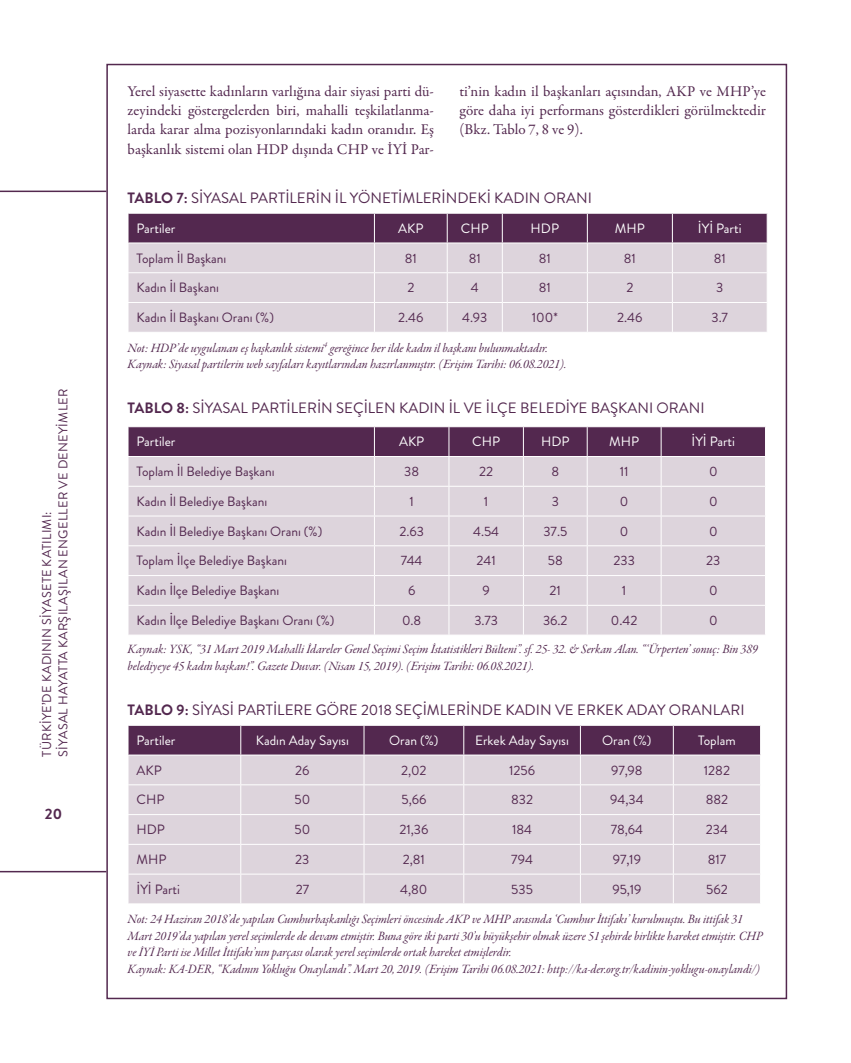
<style>
.page{position:relative;width:851px;height:1063px;background:#fff}
.page>*{position:absolute;margin:0;border:0;box-sizing:border-box;transform-origin:0 0}
.t1{font:15px/19.2px "Garamond Premr Pro";color:#53284f;text-align:justify}
.t2{font:15px "Brandon Grotesque";color:#53284f}
.t3{font:700 15px "Brandon Grotesque";color:#53284f}
.t4{font:13.5px "Brandon Grotesque";color:#53284f}
.t5{font:13.5px "Brandon Grotesque";color:#fff}
.t6{font:12.75px/16.5px "Garamond Premr Pro It Subh";color:#53284f}
.t7{font:12.75px/16.5px "Brandon Grotesque";letter-spacing:.02em;color:#53284f}
.s1{font-weight:700}
</style>
<div class="page">
<hr style="left:0;top:191px;width:106px;height:1px;background:#53284f">
<hr style="left:0;top:871px;width:106px;height:1px;background:#53284f">
<svg style="left:128px;top:213px;width:639px;height:119px;background:#bdacbb"></svg>
<svg style="left:128px;top:427px;width:638px;height:208px;background:#cbbeca"></svg>
<div style="left:129px;top:875px;width:631px;height:29px;background:#ddd4dc"></div>
<svg style="left:128px;top:725px;width:633px;height:149px;background:#c4b5c2"></svg>
<hr style="left:240px;top:874px;width:1px;height:30px;background:#fff">
<hr style="left:363px;top:874px;width:1px;height:30px;background:#fff">
<hr style="left:463px;top:874px;width:1px;height:30px;background:#fff">
<hr style="left:580px;top:874px;width:1px;height:30px;background:#fff">
<hr style="left:672px;top:874px;width:1px;height:30px;background:#fff">
<p class="t7" style="left:39px;top:757px;width:370px;rotate:-90deg">TÜRKİYE’DE KADININ SİYASETE KATILIMI:<br>SİYASAL HAYATTA KARŞILAŞILAN ENGELLER VE DENEYİMLER</p>
<p class="t3" style="left:45px;top:804px;width:19px">20</p>
<p class="t1" style="left:128px;top:82px;width:308px">Yerel siyasette kadınların varlığına dair siyasi parti dü&shy;zeyindeki göstergelerden biri, mahalli teşkilatlanma&shy;larda karar alma pozisyonlarındaki kadın oranıdır. Eş başkanlık sistemi olan HDP dışında CHP ve İYİ Par-</p>
<p class="t1" style="left:459px;top:82px;width:308px">ti’nin kadın il başkanları açısından, AKP ve MHP’ye göre daha iyi performans gösterdikleri görülmektedir (Bkz. Tablo 7, 8 ve 9).</p>
<p class="t2" style="left:128px;top:187px;width:465px"><span class="s1">TABLO 7:</span> SİYASAL PARTİLERİN İL YÖNETİMLERİNDEKİ KADIN ORANI</p>
<p class="t5" style="left:136px;top:219px;width:40px">Partiler</p>
<p class="t5" style="left:398px;top:219px;width:27px">AKP</p>
<p class="t5" style="left:460px;top:219px;width:29px">CHP</p>
<p class="t5" style="left:530px;top:219px;width:30px">HDP</p>
<p class="t5" style="left:614px;top:219px;width:31px">MHP</p>
<p class="t5" style="left:697px;top:219px;width:45px">İYİ Parti</p>
<p class="t4" style="left:136px;top:249px;width:91px">Toplam İl Başkanı</p>
<p class="t4" style="left:404px;top:249px;width:14px">81</p>
<p class="t4" style="left:468px;top:249px;width:14px">81</p>
<p class="t4" style="left:538px;top:249px;width:14px">81</p>
<p class="t4" style="left:623px;top:249px;width:14px">81</p>
<p class="t4" style="left:713px;top:249px;width:14px">81</p>
<p class="t4" style="left:136px;top:278px;width:84px">Kadın İl Başkanı</p>
<p class="t4" style="left:407px;top:278px;width:9px">2</p>
<p class="t4" style="left:470px;top:278px;width:9px">4</p>
<p class="t4" style="left:538px;top:278px;width:14px">81</p>
<p class="t4" style="left:626px;top:278px;width:9px">2</p>
<p class="t4" style="left:716px;top:278px;width:9px">3</p>
<p class="t4" style="left:136px;top:308px;width:139px">Kadın İl Başkanı Oranı (%)</p>
<p class="t4" style="left:398px;top:308px;width:27px">2.46</p>
<p class="t4" style="left:462px;top:308px;width:27px">4.93</p>
<p class="t4" style="left:532px;top:308px;width:27px">100*</p>
<p class="t4" style="left:617px;top:308px;width:27px">2.46</p>
<p class="t4" style="left:711px;top:308px;width:18px">3.7</p>
<p class="t6" style="left:128px;top:340px;width:440px">Not: HDP’de uygulanan eş başkanlık sistemi<sup>4</sup> gereğince her ilde kadın il başkanı bulunmaktadır.<br>Kaynak: Siyasal partilerin web sayfaları kayıtlarından hazırlanmıştır. (Erişim Tarihi: 06.08.2021).</p>
<p class="t2" style="left:128px;top:397px;width:578px"><span class="s1">TABLO 8:</span> SİYASAL PARTİLERİN SEÇİLEN KADIN İL VE İLÇE BELEDİYE BAŞKANI ORANI</p>
<p class="t5" style="left:136px;top:432px;width:40px">Partiler</p>
<p class="t5" style="left:399px;top:432px;width:27px">AKP</p>
<p class="t5" style="left:472px;top:432px;width:29px">CHP</p>
<p class="t5" style="left:541px;top:432px;width:30px">HDP</p>
<p class="t5" style="left:609px;top:432px;width:31px">MHP</p>
<p class="t5" style="left:691px;top:432px;width:45px">İYİ Parti</p>
<p class="t4" style="left:136px;top:462px;width:140px">Toplam İl Belediye Başkanı</p>
<p class="t4" style="left:404px;top:462px;width:16px">38</p>
<p class="t4" style="left:479px;top:462px;width:16px">22</p>
<p class="t4" style="left:551px;top:462px;width:9px">8</p>
<p class="t4" style="left:619px;top:462px;width:10px">11</p>
<p class="t4" style="left:709px;top:462px;width:10px">0</p>
<p class="t4" style="left:136px;top:492px;width:132px">Kadın İl Belediye Başkanı</p>
<p class="t4" style="left:409px;top:492px;width:6px">1</p>
<p class="t4" style="left:484px;top:492px;width:6px">1</p>
<p class="t4" style="left:551px;top:492px;width:9px">3</p>
<p class="t4" style="left:619px;top:492px;width:10px">0</p>
<p class="t4" style="left:709px;top:492px;width:10px">0</p>
<p class="t4" style="left:136px;top:522px;width:187px">Kadın İl Belediye Başkanı Oranı (%)</p>
<p class="t4" style="left:399px;top:522px;width:26px">2.63</p>
<p class="t4" style="left:473px;top:522px;width:28px">4.54</p>
<p class="t4" style="left:543px;top:522px;width:25px">37.5</p>
<p class="t4" style="left:619px;top:522px;width:10px">0</p>
<p class="t4" style="left:709px;top:522px;width:10px">0</p>
<p class="t4" style="left:136px;top:551px;width:152px">Toplam İlçe Belediye Başkanı</p>
<p class="t4" style="left:401px;top:551px;width:23px">744</p>
<p class="t4" style="left:476px;top:551px;width:21px">241</p>
<p class="t4" style="left:547px;top:551px;width:16px">58</p>
<p class="t4" style="left:613px;top:551px;width:23px">233</p>
<p class="t4" style="left:706px;top:551px;width:16px">23</p>
<p class="t4" style="left:136px;top:581px;width:144px">Kadın İlçe Belediye Başkanı</p>
<p class="t4" style="left:408px;top:581px;width:9px">6</p>
<p class="t4" style="left:482px;top:581px;width:9px">9</p>
<p class="t4" style="left:549px;top:581px;width:13px">21</p>
<p class="t4" style="left:622px;top:581px;width:6px">1</p>
<p class="t4" style="left:709px;top:581px;width:10px">0</p>
<p class="t4" style="left:136px;top:611px;width:199px">Kadın İlçe Belediye Başkanı Oranı (%)</p>
<p class="t4" style="left:402px;top:611px;width:21px">0.8</p>
<p class="t4" style="left:474px;top:611px;width:25px">3.73</p>
<p class="t4" style="left:543px;top:611px;width:26px">36.2</p>
<p class="t4" style="left:611px;top:611px;width:28px">0.42</p>
<p class="t4" style="left:709px;top:611px;width:10px">0</p>
<p class="t6" style="left:128px;top:642px;width:631px">Kaynak: YSK, “31 Mart 2019 Mahalli İdareler Genel Seçimi Seçim İstatistikleri Bülteni”. sf. 25- 32. &amp; Serkan Alan. “‘Ürperten’ sonuç: Bin 389 belediyeye 45 kadın başkan!”. Gazete Duvar. (Nisan 15, 2019). (Erişim Tarihi: 06.08.2021).</p>
<p class="t2" style="left:128px;top:699px;width:618px"><span class="s1">TABLO 9:</span> SİYASİ PARTİLERE GÖRE 2018 SEÇİMLERİNDE KADIN VE ERKEK ADAY ORANLARI</p>
<p class="t5" style="left:136px;top:731px;width:40px">Partiler</p>
<p class="t5" style="left:256px;top:731px;width:94px">Kadın Aday Sayısı</p>
<p class="t5" style="left:389px;top:731px;width:51px">Oran (%)</p>
<p class="t5" style="left:475px;top:731px;width:95px">Erkek Aday Sayısı</p>
<p class="t5" style="left:602px;top:731px;width:51px">Oran (%)</p>
<p class="t5" style="left:698px;top:731px;width:39px">Toplam</p>
<p class="t4" style="left:136px;top:761px;width:27px">AKP</p>
<p class="t4" style="left:295px;top:761px;width:16px">26</p>
<p class="t4" style="left:401px;top:761px;width:27px">2,02</p>
<p class="t4" style="left:509px;top:761px;width:27px">1256</p>
<p class="t4" style="left:611px;top:761px;width:33px">97,98</p>
<p class="t4" style="left:703px;top:761px;width:28px">1282</p>
<p class="t4" style="left:136px;top:791px;width:29px">CHP</p>
<p class="t4" style="left:294px;top:791px;width:17px">50</p>
<p class="t4" style="left:401px;top:791px;width:26px">5,66</p>
<p class="t4" style="left:511px;top:791px;width:23px">832</p>
<p class="t4" style="left:610px;top:791px;width:35px">94,34</p>
<p class="t4" style="left:705px;top:791px;width:24px">882</p>
<p class="t4" style="left:136px;top:820px;width:30px">HDP</p>
<p class="t4" style="left:294px;top:820px;width:17px">50</p>
<p class="t4" style="left:399px;top:820px;width:31px">21,36</p>
<p class="t4" style="left:512px;top:820px;width:22px">184</p>
<p class="t4" style="left:610px;top:820px;width:34px">78,64</p>
<p class="t4" style="left:705px;top:820px;width:24px">234</p>
<p class="t4" style="left:136px;top:850px;width:31px">MHP</p>
<p class="t4" style="left:295px;top:850px;width:16px">23</p>
<p class="t4" style="left:403px;top:850px;width:24px">2,81</p>
<p class="t4" style="left:511px;top:850px;width:23px">794</p>
<p class="t4" style="left:612px;top:850px;width:30px">97,19</p>
<p class="t4" style="left:707px;top:850px;width:20px">817</p>
<p class="t4" style="left:136px;top:880px;width:45px">İYİ Parti</p>
<p class="t4" style="left:295px;top:880px;width:15px">27</p>
<p class="t4" style="left:400px;top:880px;width:29px">4,80</p>
<p class="t4" style="left:511px;top:880px;width:23px">535</p>
<p class="t4" style="left:612px;top:880px;width:31px">95,19</p>
<p class="t4" style="left:706px;top:880px;width:23px">562</p>
<p class="t6" style="left:128px;top:912px;width:636px">Not: 24 Haziran 2018’de yapılan Cumhurbaşkanlığı Seçimleri öncesinde AKP ve MHP arasında ‘Cumhur İttifakı’ kurulmuştu. Bu ittifak 31<br>Mart 2019’da yapılan yerel seçimlerde de devam etmiştir. Buna göre iki parti 30’u büyükşehir olmak üzere 51 şehirde birlikte hareket etmiştir. CHP ve İYİ Parti ise Millet İttifakı’nın parçası olarak yerel seçimlerde ortak hareket etmişlerdir.<br>Kaynak: KA-DER, “Kadının Yokluğu Onaylandı”. Mart 20, 2019. (Erişim Tarihi 06.08.2021: http://ka-der.org.tr/kadinin-yoklugu-onaylandi/)</p>
</div>
